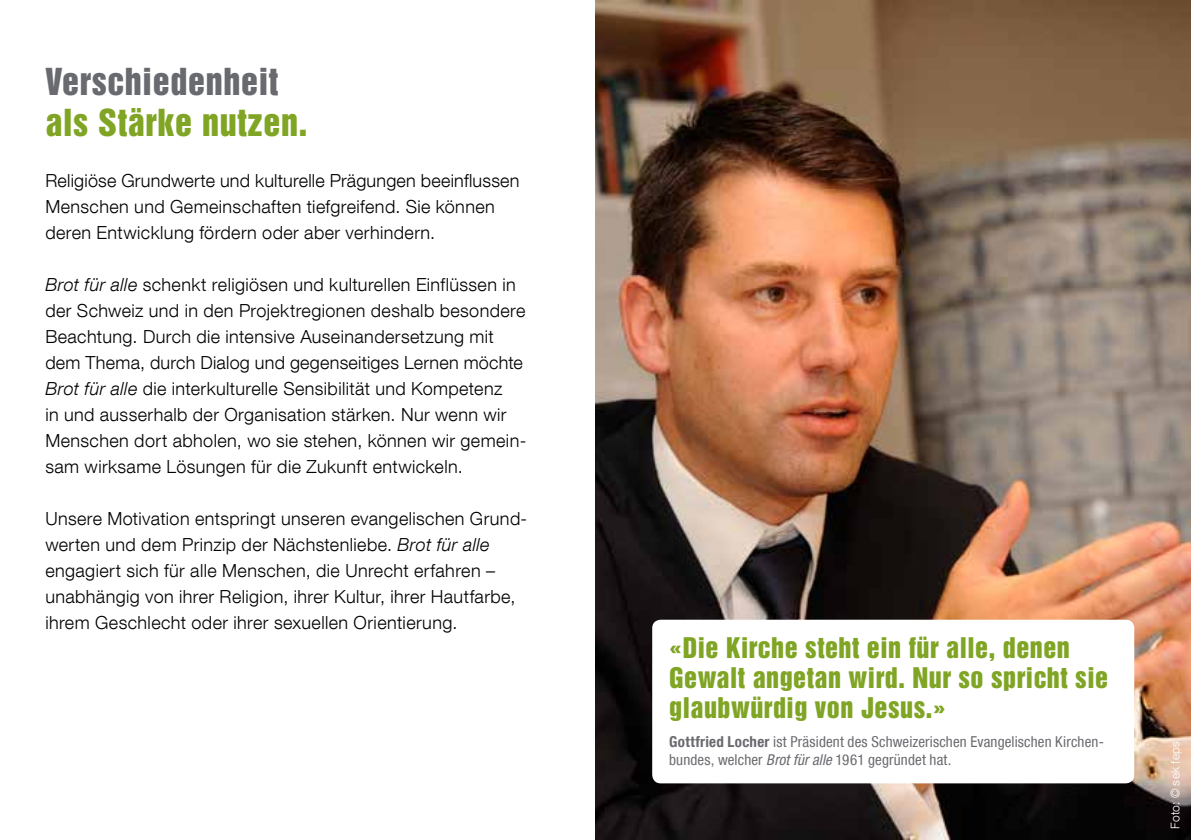
<style>
.page{position:relative;width:1191px;height:840px;background:#fff}
.page>*{position:absolute;margin:0;border:0;box-sizing:border-box;transform-origin:0 0}
.t1{font:34px "Helvetica Inserat LT Std";letter-spacing:.02em;color:#80a525}
.t2{font:34px "Helvetica Inserat LT Std";letter-spacing:.02em;color:#696a6f}
.t3{font:26px/30px "Helvetica Inserat LT Std";letter-spacing:.02em;color:#80a525}
.t4{font:300 18px/26px "Helvetica Neue LT Com";letter-spacing:.02em;color:#000}
.t5{font:condensed 15px/18px "Helvetica Neue LT Com";letter-spacing:.01em;color:#696a6f}
.t6{font:300 12px "Helvetica Neue LT Com";letter-spacing:.02em;color:#fff}
.s1{font-style:italic}
.s2{font-weight:700}
</style>
<div class="page">
<img style="left:595px;top:0;width:596px;height:839px">
<div style="left:652px;top:619px;width:482px;height:164px;background:#fff;border-radius:9px"></div>
<h1 class="t2" style="left:45px;top:62px;width:234px">Verschiedenheit</h1>
<h1 class="t1" style="left:45px;top:102px;width:263px">als Stärke nutzen.</h1>
<p class="t4" style="left:45px;top:167px;width:475px">Religiöse Grundwerte und kulturelle Prägungen beeinflussen<br>Menschen und Gemeinschaften tiefgreifend. Sie können deren Entwicklung fördern oder aber verhindern.</p>
<p class="t4" style="left:45px;top:271px;width:482px"><span class="s1">Brot für alle</span> schenkt religiösen und kulturellen Einflüssen in der Schweiz und in den Projektregionen deshalb besondere Beachtung. Durch die intensive Auseinandersetzung mit dem Thema, durch Dialog und gegenseitiges Lernen möchte <span class="s1">Brot für alle</span> die interkulturelle Sensibilität und Kompetenz<br>in und ausserhalb der Organisation stärken. Nur wenn wir Menschen dort abholen, wo sie stehen, können wir gemein&shy;sam wirksame Lösungen für die Zukunft entwickeln.</p>
<p class="t4" style="left:45px;top:505px;width:483px">Unsere Motivation entspringt unseren evangelischen Grund&shy;werten und dem Prinzip der Nächstenliebe. <span class="s1">Brot für alle </span>engagiert sich für alle Menschen, die Unrecht erfahren – unabhängig von ihrer Religion, ihrer Kultur, ihrer Hautfarbe, ihrem Geschlecht oder ihrer sexuellen Orientierung.</p>
<h2 class="t3" style="left:669px;top:632px;width:440px">«Die Kirche steht ein für alle, denen<br>Gewalt angetan wird. Nur so spricht sie glaubwürdig von Jesus.»</h2>
<p class="t5" style="left:669px;top:732px;width:436px"><span class="s2">Gottfried Locher</span> ist Präsident des Schweizerischen Evangelischen Kirchen&shy;bundes, welcher <span class="s1">Brot für alle</span> 1961 gegründet hat.</p>
<p class="t6" style="left:1168px;top:828px;width:89px;rotate:-90deg">Foto: © sek feps</p>
</div>
